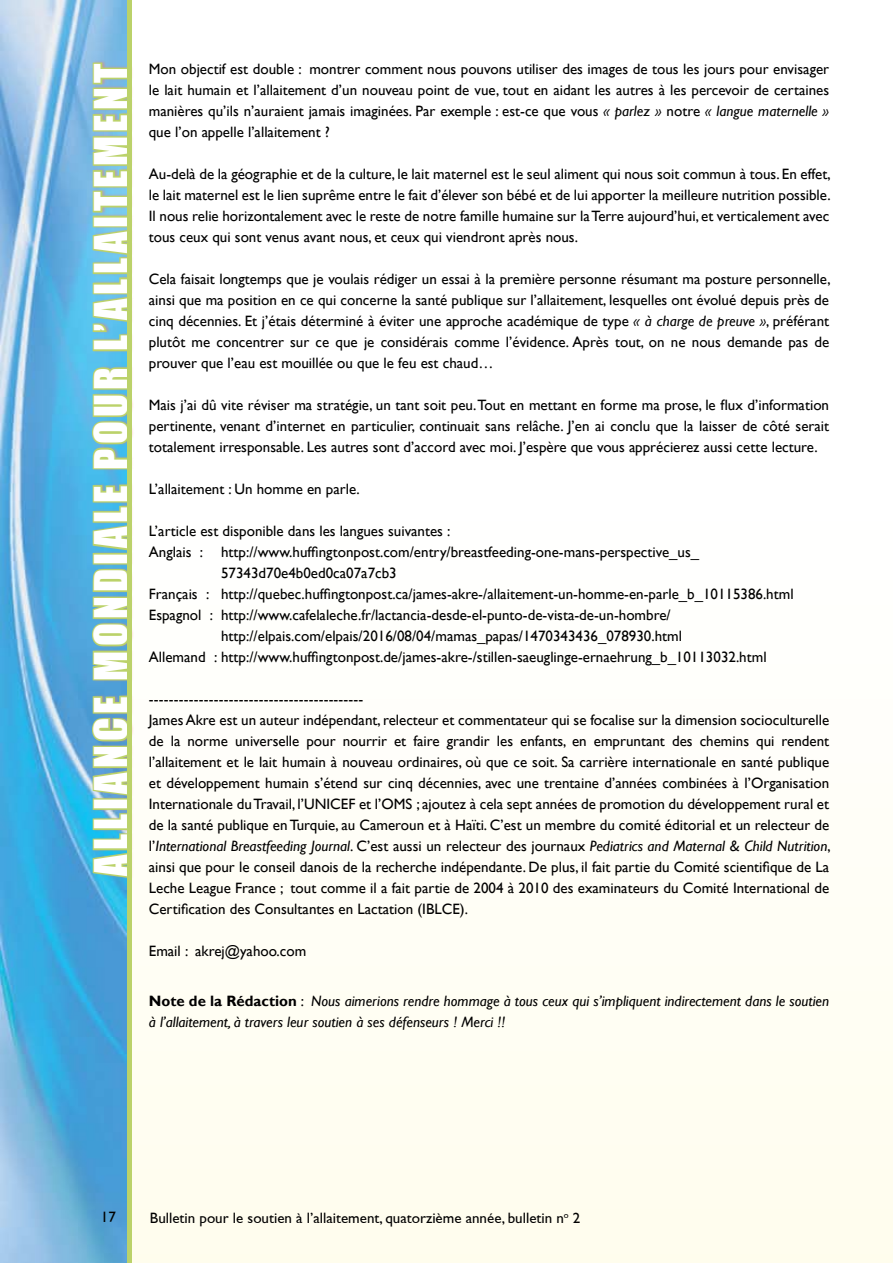
<style>
.page{position:relative;width:893px;height:1263px;background:#fff}
.page>*{position:absolute;margin:0;border:0;box-sizing:border-box;transform-origin:0 0}
.t1{font:42px "Impact";letter-spacing:.1em;color:#fff}
.t2{font:15px/21px "Gill Sans";color:#000;text-align:justify}
.t3{font:italic 15px/21px "Gill Sans";color:#000}
.t4{font:15px "Gill Sans";color:#000}
.s1{font-style:italic}
.s2{font-weight:700;font-style:normal}
.s3{font-style:normal}
</style>
<div class="page">
<img style="left:0;top:0;width:127px;height:1263px">
<div style="left:131px;top:0;width:762px;height:1263px;background:linear-gradient(to right,#fffefa,#fffefa)"></div>
<div style="left:91px;top:59px;width:44px;height:822px;background:#fefdfa"></div>
<svg style="left:60px;top:61px;width:72px;height:819px;background:#88c5cc"></svg>
<hr style="left:127px;top:0;width:4px;height:1263px;background:#bbd26a">
<h1 class="t1" style="left:78px;top:876px;width:814px;rotate:-90deg">Alliance Mondiale pour l’Allaitement</h1>
<p class="t2" style="left:149px;top:59px;width:682px">Mon objectif est double : montrer comment nous pouvons utiliser des images de tous les jours pour envisager le lait humain et l’allaitement d’un nouveau point de vue, tout en aidant les autres à les percevoir de certaines manières qu’ils n’auraient jamais imaginées. Par exemple : est-ce que vous <span class="s1">« parlez »</span> notre <span class="s1">« langue maternelle » </span>que l’on appelle l’allaitement ?</p>
<p class="t2" style="left:149px;top:164px;width:683px">Au-delà de la géographie et de la culture, le lait maternel est le seul aliment qui nous soit commun à tous. En effet, le lait maternel est le lien suprême entre le fait d’élever son bébé et de lui apporter la meilleure nutrition possible.<br>Il nous relie horizontalement avec le reste de notre famille humaine sur la Terre aujourd’hui, et verticalement avec tous ceux qui sont venus avant nous, et ceux qui viendront après nous.</p>
<p class="t2" style="left:149px;top:269px;width:683px">Cela faisait longtemps que je voulais rédiger un essai à la première personne résumant ma posture personnelle, ainsi que ma position en ce qui concerne la santé publique sur l’allaitement, lesquelles ont évolué depuis près de cinq décennies. Et j’étais déterminé à éviter une approche académique de type <span class="s1">« à charge de preuve »</span>, préférant plutôt me concentrer sur ce que je considérais comme l’évidence. Après tout, on ne nous demande pas de prouver que l’eau est mouillée ou que le feu est chaud…</p>
<p class="t2" style="left:149px;top:395px;width:682px">Mais j’ai dû vite réviser ma stratégie, un tant soit peu. Tout en mettant en forme ma prose, le flux d’information pertinente, venant d’internet en particulier, continuait sans relâche. J’en ai conclu que la laisser de côté serait totalement irresponsable. Les autres sont d’accord avec moi. J’espère que vous apprécierez aussi cette lecture.</p>
<p class="t2" style="left:149px;top:479px;width:212px">L’allaitement : Un homme en parle.</p>
<p class="t2" style="left:149px;top:521px;width:303px">L’article est disponible dans les langues suivantes :</p>
<p class="t2" style="left:149px;top:542px;width:552px">Anglais : http://www.huffingtonpost.com/entry/breastfeeding-one-mans-perspective_us_</p>
<p class="t2" style="left:221px;top:563px;width:177px">57343d70e4b0ed0ca07a7cb3</p>
<p class="t2" style="left:149px;top:584px;width:646px">Français : http://quebec.huffingtonpost.ca/james-akre-/allaitement-un-homme-en-parle_b_10115386.html</p>
<p class="t2" style="left:149px;top:605px;width:523px">Espagnol : http://www.cafelaleche.fr/lactancia-desde-el-punto-de-vista-de-un-hombre/</p>
<p class="t2" style="left:221px;top:626px;width:462px">http://elpais.com/elpais/2016/08/04/mamas_papas/1470343436_078930.html</p>
<p class="t2" style="left:149px;top:647px;width:619px">Allemand : http://www.huffingtonpost.de/james-akre-/stillen-saeuglinge-ernaehrung_b_10113032.html</p>
<p class="t2" style="left:149px;top:689px;width:683px;text-align:left">-------------------------------------------<br>James Akre est un auteur indépendant, relecteur et commentateur qui se focalise sur la dimension socioculturelle de la norme universelle pour nourrir et faire grandir les enfants, en empruntant des chemins qui rendent l’allaitement et le lait humain à nouveau ordinaires, où que ce soit. Sa carrière internationale en santé publique et développement humain s’étend sur cinq décennies, avec une trentaine d’années combinées à l’Organisation Internationale du Travail, l’UNICEF et l’OMS ; ajoutez à cela sept années de promotion du développement rural et de la santé publique en Turquie, au Cameroun et à Haïti. C’est un membre du comité éditorial et un relecteur de l’<span class="s1">International Breastfeeding Journal</span>. C’est aussi un relecteur des journaux <span class="s1">Pediatrics and Maternal &amp; Child Nutrition</span>, ainsi que pour le conseil danois de la recherche indépendante. De plus, il fait partie du Comité scientifique de La Leche League France ; tout comme il a fait partie de 2004 à 2010 des examinateurs du Comité International de Certification des Consultantes en Lactation (IBLCE).</p>
<p class="t2" style="left:149px;top:941px;width:159px">Email : akrej@yahoo.com</p>
<p class="t3" style="left:149px;top:990px;width:682px"><span class="s2">Note de la Rédaction</span> <span class="s3">:</span> Nous aimerions rendre hommage à tous ceux qui s’impliquent indirectement dans le soutien à l’allaitement, à travers leur soutien à ses défenseurs ! Merci !!</p>
<p class="t4" style="left:101px;top:1209px;width:7px">17</p>
<p class="t4" style="left:150px;top:1209px;width:432px">Bulletin pour le soutien à l’allaitement, quatorzième année, bulletin n<sup>o</sup> 2</p>
</div>
